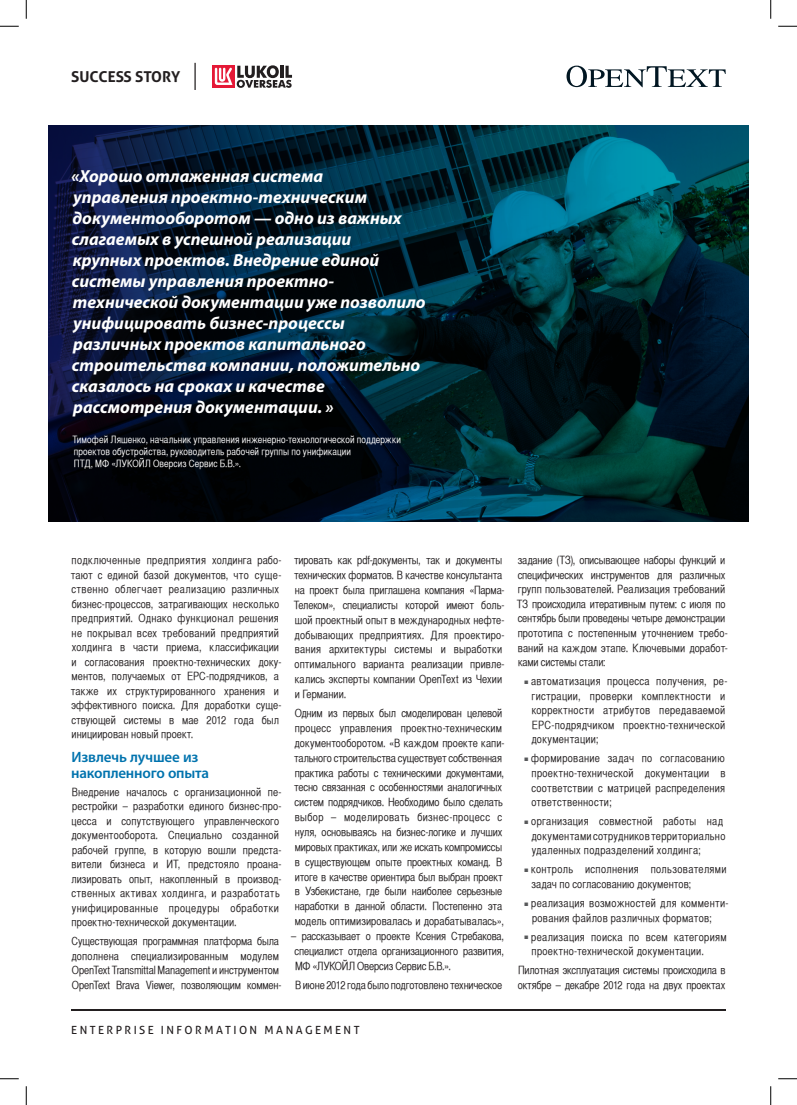
<style>
.page{position:relative;width:797px;height:1105px;background:#fff}
.page>*{position:absolute;margin:0;border:0;box-sizing:border-box;transform-origin:0 0}
.t1{font:italic 700 17.5px/21px "Myriad Pro";color:#fff}
.t2{font:600 15px/16.4px "Myriad Pro";letter-spacing:-.015em;color:#0073ae}
.t3{font:700 15px "Aller";color:#231f20}
.t4{font:11.25px/14.5px "Helvetica CY Plain";letter-spacing:.005em;color:#231f20}
.t5{font:11.25px/14.5px "Helvetica CY Plain";letter-spacing:.025em;color:#231f20}
.t6{font:11.25px/14.5px "Helvetica CY Plain";letter-spacing:-.015em;color:#231f20}
.t7{font:11.25px "Aller";letter-spacing:.215em;color:#231f20}
.t8{font:10px/12px "Helvetica CY Plain";letter-spacing:.01em;color:#fff}
.s1{color:#57585a}
</style>
<div class="page">
<svg style="left:566px;top:66px;width:159px;height:21px"></svg>
<hr style="left:194px;top:63px;width:2px;height:27px;background:#231f20">
<hr style="left:71px;top:1009px;width:654px;height:1px;background:#231f20">
<img style="left:49px;top:126px;width:699px;height:395px">
<svg style="left:212px;top:65px;width:3px;height:22px"></svg>
<svg style="left:215px;top:65px;width:77px;height:23px"></svg>
<svg style="left:0;top:25px;width:19px;height:2px"></svg>
<svg style="left:778px;top:25px;width:19px;height:2px"></svg>
<svg style="left:0;top:1078px;width:19px;height:1px"></svg>
<svg style="left:778px;top:1078px;width:19px;height:1px"></svg>
<svg style="left:25px;top:0;width:2px;height:19px"></svg>
<svg style="left:25px;top:1086px;width:2px;height:19px"></svg>
<svg style="left:770px;top:0;width:1px;height:19px"></svg>
<svg style="left:770px;top:1086px;width:1px;height:19px"></svg>
<h2 class="t3" style="left:71px;top:67px;width:110px">SUCCESS STORY</h2>
<p class="t1" style="left:71px;top:165px;width:355px">«Хорошо отлаженная система<br>управления проектно-техническим документооборотом — одно из важных слагаемых в успешной реализации<br>крупных проектов. Внедрение единой системы управления проектно&shy;технической документации уже позволило унифицировать бизнес-процессы различных проектов капитального строительства компании, положительно сказалось на сроках и качестве рассмотрения документации. »</p>
<p class="t8" style="left:73px;top:433px;width:330px">Тимофей Ляшенко, начальник управления инженерно-технологической поддержки проектов обустройства, руководитель рабочей группы по унификации<br>ПТД, МФ «ЛУКОЙЛ Оверсиз Сервис Б.В.».</p>
<p class="t4" style="left:71px;top:553px;width:211px">подключенные предприятия холдинга рабо-- тают с единой базой документов, что суще&shy;ственно облегчает реализацию различных бизнес-процессов, затрагивающих несколько предприятий. Однако функционал решения не покрывал всех требований предприятий холдинга в части приема, классификации и согласования проектно-технических доку&shy;ментов, получаемых от ЕРС-подрядчиков, а также их структурированного хранения и эффективного поиска. Для доработки суще&shy;ствующей системы в мае 2012 года был инициирован новый проект.</p>
<h2 class="t2" style="left:71px;top:748px;width:139px">Извлечь лучшее из накопленного опыта</h2>
<p class="t4" style="left:71px;top:784px;width:211px">Внедрение началось с организационной пе&shy;рестройки – разработки единого бизнес-про&shy;цесса и сопутствующего управленческого документооборота. Специально созданной рабочей группе, в которую вошли предста&shy;вители бизнеса и ИТ, предстояло проана&shy;лизировать опыт, накопленный в производ&shy;ственных активах холдинга, и разработать унифицированные процедуры обработки проектно-технической документации.</p>
<p class="t4" style="left:71px;top:934px;width:211px">Существующая программная платформа была дополнена специализированным модулем OpenText Transmittal Management и инструментом OpenText Brava Viewer, позволяющим коммен-</p>
<p class="t4" style="left:294px;top:553px;width:212px;line-height:14.9px">тировать как pdf-документы, так и документы технических форматов. В качестве консультанта на проект была приглашена компания «Парма-Телеком», специалисты которой имеют боль&shy;шой проектный опыт в международных нефте&shy;добывающих предприятиях. Для проектиро&shy;вания архитектуры системы и выработки оптимального варианта реализации привле-- кались эксперты компании OpenText из Чехии и Германии.</p>
<p class="t4" style="left:294px;top:706px;width:211px;line-height:14.9px">Одним из первых был смоделирован целевой процесс управления проектно-техническим документооборотом. «В каждом проекте капи&shy;тального строительства существует собственная практика работы с техническими документами, тесно связанная с особенностями аналогичных систем подрядчиков. Необходимо было сделать выбор – моделировать бизнес-процесс с нуля, основываясь на бизнес-логике и лучших мировых практиках, или же искать компромиссы в существующем опыте проектных команд. В итоге в качестве ориентира был выбран проект в Узбекистане, где были наиболее серьезные наработки в данной области. Постепенно эта модель оптимизировалась и дорабатывалась»,</p>
<p class="t4" style="left:294px;top:928px;width:211px;line-height:14.9px;text-align:justify;text-indent:-3px">– рассказывает о проекте Ксения Стребакова, специалист отдела организационного развития, МФ «ЛУКОЙЛ Оверсиз Сервис Б.В.».</p>
<p class="t6" style="left:295px;top:978px;width:209px">В июне 2012 года было подготовлено техническое</p>
<p class="t4" style="left:517px;top:553px;width:211px">задание (ТЗ), описывающее наборы функций и специфических инструментов для различных групп пользователей. Реализация требований ТЗ происходила итеративным путем: c июля по сентябрь были проведены четыре демонстрации прототипа с постепенным уточнением требо&shy;ваний на каждом этапе. Ключевыми доработ&shy;ками системы стали:</p>
<p class="t4" style="left:531px;top:674px;width:197px;text-align:justify;text-indent:-7px"><span class="s1">■</span> автоматизация процесса получения, ре&shy;гистрации, проверки комплектности и корректности атрибутов передаваемой EPC-подрядчиком проектно-технической документации;</p>
<p class="t4" style="left:531px;top:751px;width:196px;text-align:justify;text-indent:-7px"><span class="s1">■</span> формирование задач по согласованию проектно-технической документации в соответствии с матрицей распределения ответственности;</p>
<p class="t5" style="left:531px;top:814px;width:196px;text-indent:-7px"><span class="s1">■</span> организация совместной работы над документами сотрудников территориально удаленных подразделений холдинга;</p>
<p class="t4" style="left:531px;top:862px;width:197px;text-indent:-7px"><span class="s1">■</span> контроль исполнения пользователями задач по согласованию документов;</p>
<p class="t5" style="left:532px;top:896px;width:197px;text-indent:-8px"><span class="s1">■</span> реализация возможностей для комменти&shy;рования файлов различных форматов;</p>
<p class="t5" style="left:531px;top:929px;width:196px;text-indent:-7px"><span class="s1">■</span> реализация поиска по всем категориям проектно-технической документации.</p>
<p class="t6" style="left:517px;top:963px;width:209px">Пилотная эксплуатация системы происходила в октябре – декабре 2012 года на двух проектах</p>
<p class="t7" style="left:71px;top:1023px;width:290px">ENTERPRISE INFORMATION MANAGEMENT</p>
</div>
